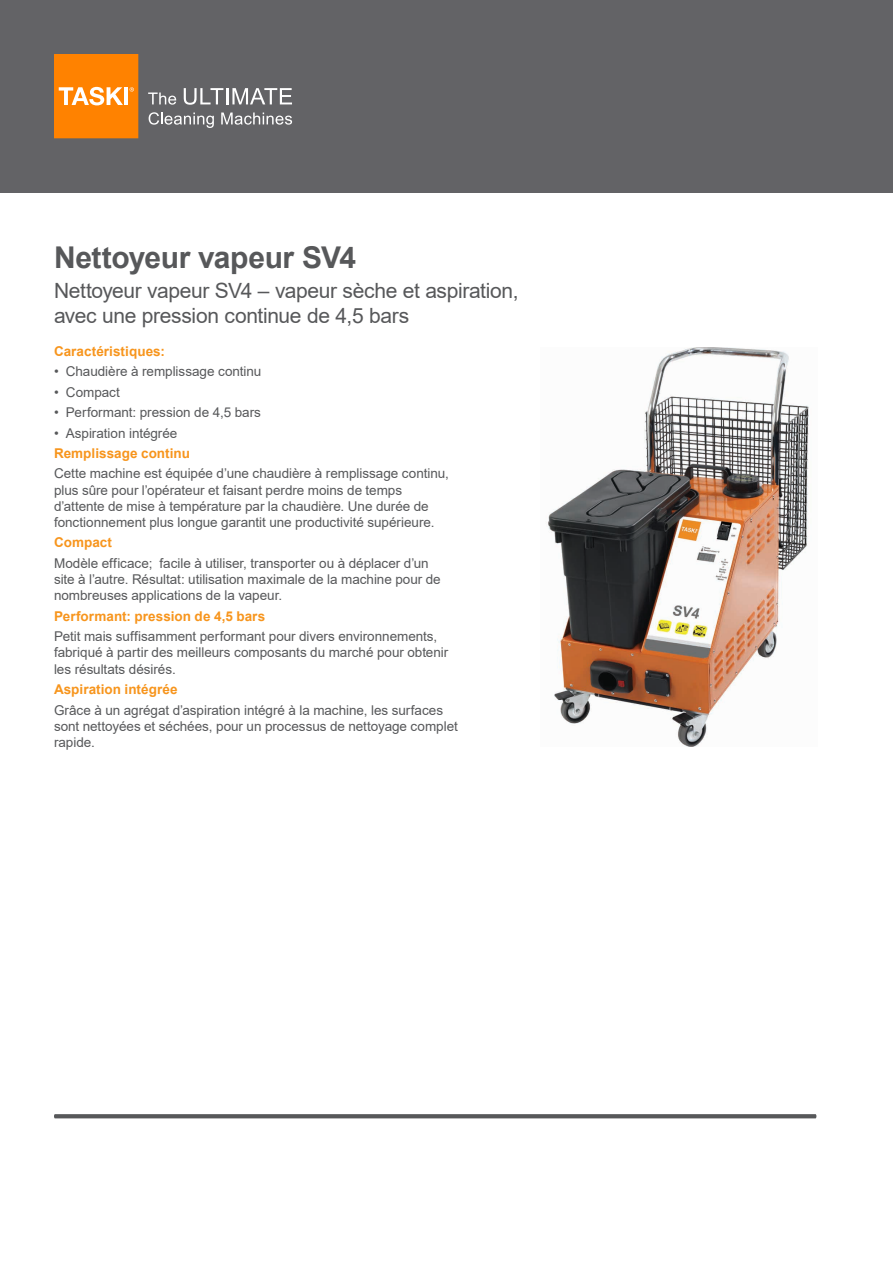
<style>
.page{position:relative;width:893px;height:1263px;background:#fff}
.page>*{position:absolute;margin:0;border:0;box-sizing:border-box;transform-origin:0 0}
.t1{font:700 30px "Arial";letter-spacing:-.015em;color:#57585a}
.Product_Description{font:21px/25.2px "Arial";letter-spacing:-.015em;color:#57585a}
.Maintext{font:13.5px/16.2px "Arial";letter-spacing:-.005em;color:#57585a}
.Maintext-2{font:700 13.5px "Arial";letter-spacing:.005em;color:#f7951d}
</style>
<div class="page">
<div style="left:0;top:0;width:893px;height:192px;background:#636366"></div>
<svg style="left:148px;top:93px;width:28px;height:12px"></svg>
<svg style="left:184px;top:88px;width:108px;height:17px"></svg>
<svg style="left:149px;top:112px;width:65px;height:16px"></svg>
<svg style="left:221px;top:113px;width:71px;height:12px"></svg>
<svg style="left:54px;top:54px;width:84px;height:84px"></svg>
<svg style="left:54px;top:1114px;width:762px;height:4px"></svg>
<img style="left:548px;top:347px;width:261px;height:399px">
<p class="t1" style="left:54px;top:236px;width:304px">Nettoyeur vapeur SV4</p>
<p class="Product_Description" style="left:54px;top:278px;width:466px">Nettoyeur vapeur SV4 – vapeur sèche et aspiration, avec une pression continue de 4,5 bars</p>
<p class="Maintext-2" style="left:54px;top:341px;width:112px">Caractéristiques:</p>
<p class="Maintext" style="left:54px;top:363px;width:209px">• Chaudière à remplissage continu</p>
<p class="Maintext" style="left:54px;top:384px;width:67px">• Compact</p>
<p class="Maintext" style="left:54px;top:404px;width:209px">• Performant: pression de 4,5 bars</p>
<p class="Maintext" style="left:54px;top:425px;width:125px">• Aspiration intégrée</p>
<p class="Maintext-2" style="left:54px;top:444px;width:138px">Remplissage continu</p>
<p class="Maintext" style="left:54px;top:465px;width:396px">Cette machine est équipée d’une chaudière à remplissage continu, plus sûre pour l’opérateur et faisant perdre moins de temps d’attente de mise à température par la chaudière. Une durée de fonctionnement plus longue garantit une productivité supérieure.</p>
<p class="Maintext-2" style="left:54px;top:533px;width:60px">Compact</p>
<p class="Maintext" style="left:54px;top:555px;width:388px">Modèle efficace; facile à utiliser, transporter ou à déplacer d’un site à l’autre. Résultat: utilisation maximale de la machine pour de nombreuses applications de la vapeur.</p>
<p class="Maintext-2" style="left:54px;top:606px;width:213px">Performant: pression de 4,5 bars</p>
<p class="Maintext" style="left:54px;top:628px;width:396px">Petit mais suffisamment performant pour divers environnements, fabriqué à partir des meilleurs composants du marché pour obtenir les résultats désirés.</p>
<p class="Maintext-2" style="left:54px;top:680px;width:125px">Aspiration intégrée</p>
<p class="Maintext" style="left:54px;top:702px;width:405px">Grâce à un agrégat d’aspiration intégré à la machine, les surfaces sont nettoyées et séchées, pour un processus de nettoyage complet rapide.</p>
</div>
